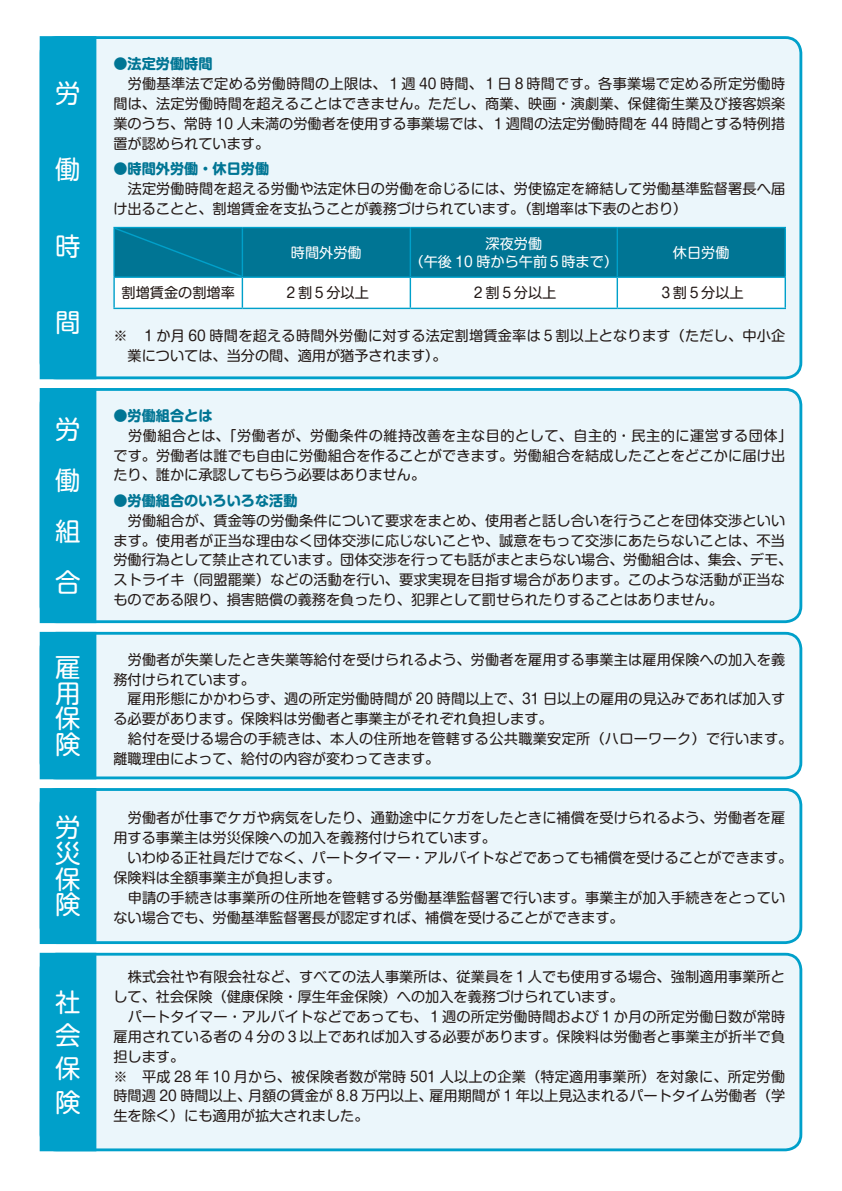
<style>
.page{position:relative;width:842px;height:1191px;background:#fff}
.page>*{position:absolute;margin:0;border:0;box-sizing:border-box;transform-origin:0 0}
.t1{font:25.6px/25.6px "Shin M Go Pr 6";color:#fff;text-align:justify}
.t2{font:14.2px/19.8px "Shin M Go Pr 6";letter-spacing:.01em;color:#231916}
.t3{font:700 14.2px "Shin M Go Pr 6";color:#007594}
.t4{font:14.2px "Shin M Go Pr 6";color:#fff}
</style>
<div class="page">
<div style="left:41px;top:38px;width:760px;height:340px;background:#ebf6fb;border-radius:16px"></div>
<div style="left:40px;top:36px;width:762px;height:343px;border:3px solid #00a0ca;border-radius:16px"></div>
<div style="left:41px;top:38px;width:54px;height:340px;background:#00a0ca"></div>
<div style="left:40px;top:36px;width:56px;height:343px;border:3px solid #00a0ca"></div>
<div style="left:41px;top:633px;width:760px;height:145px;background:#ebf6fb;border-radius:16px"></div>
<div style="left:40px;top:632px;width:762px;height:147px;border:3px solid #00a0ca;border-radius:16px"></div>
<div style="left:41px;top:633px;width:54px;height:145px;background:#00a0ca"></div>
<div style="left:40px;top:632px;width:56px;height:147px;border:3px solid #00a0ca"></div>
<div style="left:41px;top:789px;width:760px;height:153px;background:#ebf6fb;border-radius:16px"></div>
<div style="left:40px;top:788px;width:762px;height:156px;border:3px solid #00a0ca;border-radius:16px"></div>
<div style="left:41px;top:789px;width:54px;height:153px;background:#00a0ca"></div>
<div style="left:40px;top:788px;width:56px;height:156px;border:3px solid #00a0ca"></div>
<div style="left:41px;top:954px;width:760px;height:195px;background:#ebf6fb;border-radius:16px"></div>
<div style="left:40px;top:952px;width:762px;height:199px;border:3px solid #00a0ca;border-radius:16px"></div>
<div style="left:41px;top:954px;width:54px;height:195px;background:#00a0ca"></div>
<div style="left:40px;top:952px;width:56px;height:199px;border:3px solid #00a0ca"></div>
<div style="left:41px;top:389px;width:760px;height:232px;background:#ebf6fb;border-radius:16px"></div>
<div style="left:40px;top:388px;width:762px;height:235px;border:3px solid #00a0ca;border-radius:16px"></div>
<div style="left:41px;top:389px;width:54px;height:232px;background:#00a0ca"></div>
<div style="left:40px;top:388px;width:56px;height:235px;border:3px solid #00a0ca"></div>
<hr style="left:113px;top:227px;width:129px;height:1px;background:#00a0ca">
<hr style="left:113px;top:228px;width:2px;height:48px;background:#00a0ca">
<hr style="left:617px;top:227px;width:169px;height:1px;background:#00a0ca">
<hr style="left:784px;top:228px;width:2px;height:48px;background:#00a0ca">
<hr style="left:113px;top:276px;width:129px;height:2px;background:#00a0ca">
<hr style="left:113px;top:278px;width:2px;height:30px;background:#00a0ca">
<hr style="left:617px;top:276px;width:169px;height:2px;background:#00a0ca">
<hr style="left:784px;top:278px;width:2px;height:30px;background:#00a0ca">
<hr style="left:113px;top:308px;width:129px;height:1px;background:#00a0ca">
<hr style="left:242px;top:308px;width:168px;height:1px;background:#00a0ca">
<hr style="left:410px;top:308px;width:207px;height:1px;background:#00a0ca">
<hr style="left:617px;top:308px;width:169px;height:1px;background:#00a0ca">
<svg style="left:114px;top:227px;width:671px;height:81px;background:#5ca9bd"></svg>
<h1 class="t1" style="left:55px;top:79px;width:25px">労</h1>
<h1 class="t1" style="left:55px;top:155px;width:25px">働</h1>
<h1 class="t1" style="left:55px;top:232px;width:26px">時</h1>
<h1 class="t1" style="left:55px;top:308px;width:25px">間</h1>
<h1 class="t1" style="left:55px;top:402px;width:26px;line-height:51px">労働組合</h1>
<h1 class="t1" style="left:55px;top:653px;width:26px">雇用保険</h1>
<h1 class="t1" style="left:55px;top:813px;width:26px">労災保険</h1>
<h1 class="t1" style="left:55px;top:984px;width:26px;line-height:33.2px">社会保険</h1>
<p class="t3" style="left:113px;top:52px;width:101px">●法定労働時間</p>
<p class="t2" style="left:113px;top:73px;width:673px;text-align:justify">　労働基準法で定める労働時間の上限は、１週 40 時間、１日８時間です。各事業場で定める所定労働時間は、法定労働時間を超えることはできません。ただし、商業、映画・演劇業、保健衛生業及び接客娯楽業のうち、常時 10 人未満の労働者を使用する事業場では、１週間の法定労働時間を 44 時間とする特例措置が認められています。</p>
<p class="t3" style="left:113px;top:156px;width:157px">●時間外労働・休日労働</p>
<p class="t2" style="left:113px;top:178px;width:673px;text-indent:14px">法定労働時間を超える労働や法定休日の労働を命じるには、労使協定を締結して労働基準監督署長へ届け出ることと、割増賃金を支払うことが義務づけられています。（割増率は下表のとおり(</p>
<p class="t4" style="left:485px;top:232px;width:58px">深夜労働</p>
<p class="t4" style="left:291px;top:241px;width:72px">時間外労働</p>
<p class="t4" style="left:673px;top:241px;width:58px">休日労働</p>
<p class="t4" style="left:409px;top:250px;width:210px">（午後 10 時から午前５時まで）</p>
<p class="t2" style="left:122px;top:282px;width:115px">割増賃金の割増率</p>
<p class="t2" style="left:128px;top:325px;width:659px;text-indent:-14px">※　１か月 60 時間を超える時間外労働に対する法定割増賃金率は５割以上となります（ただし、中小企業については、当分の間、適用が猶予されます。(</p>
<p class="t2" style="left:284px;top:282px;width:87px">２割５分以上</p>
<p class="t2" style="left:471px;top:282px;width:87px">２割５分以上</p>
<p class="t2" style="left:659px;top:282px;width:87px">３割５分以上</p>
<p class="t3" style="left:113px;top:403px;width:101px">●労働組合とは</p>
<p class="t2" style="left:113px;top:425px;width:680px">　労働組合とは、「労働者が、労働条件の維持改善を主な目的として、自主的・民主的に運営する団体「です。労働者は誰でも自由に労働組合を作ることができます。労働組合を結成したことをどこかに届け出たり、誰かに承認してもらう必要はありません。</p>
<p class="t3" style="left:113px;top:488px;width:186px">●労働組合のいろいろな活動</p>
<p class="t2" style="left:113px;top:510px;width:680px">　労働組合が、賃金等の労働条件について要求をまとめ、使用者と話し合いを行うことを団体交渉といいます。使用者が正当な理由なく団体交渉に応じないことや、誠意をもって交渉にあたらないことは、不当労働行為として禁止されています。団体交渉を行っても話がまとまらない場合、労働組合は、集会、デモ、ストライキ（同盟罷業）などの活動を行い、要求実現を目指す場合があります。このような活動が正当なものである限り、損害賠償の義務を負ったり、犯罪として罰せられたりすることはありません。</p>
<p class="t2" style="left:113px;top:649px;width:680px">　労働者が失業したとき失業等給付を受けられるよう、労働者を雇用する事業主は雇用保険への加入を義務付けられています。<br>　雇用形態にかかわらず、週の所定労働時間が 20 時間以上で、31 日以上の雇用の見込みであれば加入する必要があります。保険料は労働者と事業主がそれぞれ負担します。<br>　給付を受ける場合の手続きは、本人の住所地を管轄する公共職業安定所（ハローワーク）で行います。離職理由によって、給付の内容が変わってきます。</p>
<p class="t2" style="left:113px;top:807px;width:680px">　労働者が仕事でケガや病気をしたり、通勤途中にケガをしたときに補償を受けられるよう、労働者を雇用する事業主は労災保険への加入を義務付けられています。<br>　いわゆる正社員だけでなく、パートタイマー・アルバイトなどであっても補償を受けることができます。保険料は全額事業主が負担します。<br>　申請の手続きは事業所の住所地を管轄する労働基準監督署で行います。事業主が加入手続きをとっていない場合でも、労働基準監督署長が認定すれば、補償を受けることができます。</p>
<p class="t2" style="left:113px;top:966px;width:673px">　株式会社や有限会社など、すべての法人事業所は、従業員を１人でも使用する場合、強制適用事業所と</p>
<p class="t2" style="left:113px;top:986px;width:512px">して、社会保険（健康保険・厚生年金保険）への加入を義務づけられています。</p>
<p class="t2" style="left:113px;top:1006px;width:673px">　パートタイマー・アルバイトなどであっても、１週の所定労働時間および１か月の所定労働日数が常時</p>
<p class="t2" style="left:113px;top:1026px;width:673px">雇用されている者の４分の３以上であれば加入する必要があります。保険料は労働者と事業主が折半で負</p>
<p class="t2" style="left:113px;top:1045px;width:72px">担します。</p>
<p class="t2" style="left:113px;top:1065px;width:673px">※　平成 28 年 10 月から、被保険者数が常時 501 人以上の企業（特定適用事業所）を対象に、所定労働</p>
<p class="t2" style="left:429px;top:1085px;width:357px">雇用期間が 1 年以上見込まれるパートタイム労働者（学</p>
<p class="t2" style="left:248px;top:1085px;width:186px">月額の賃金が 8.8 万円以上、</p>
<p class="t2" style="left:113px;top:1085px;width:257px">時間週 20 時間以上、<br>生を除く）にも適用が拡大されました。</p>
</div>
